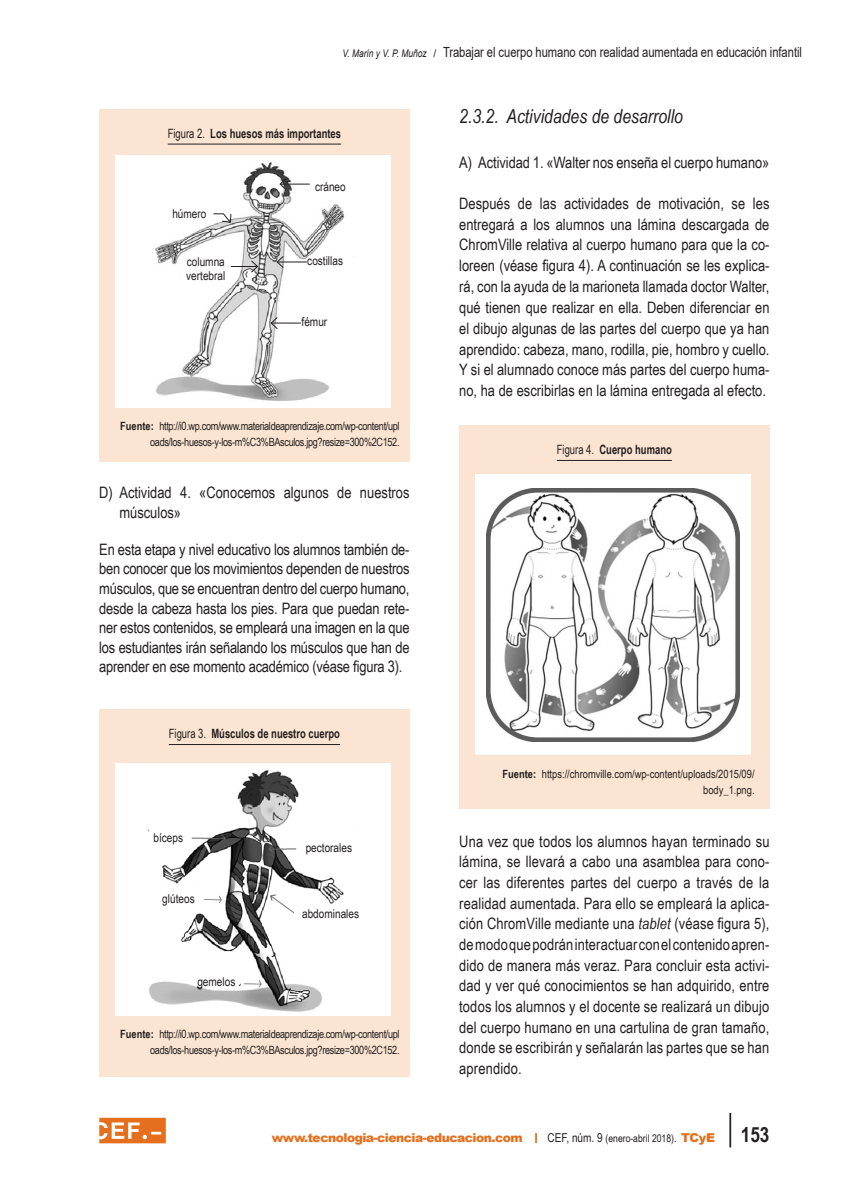
<style>
.page{position:relative;width:844px;height:1191px;background:#fff}
.page>*{position:absolute;margin:0;border:0;box-sizing:border-box;transform-origin:0 0}
.epigrafe_1_1_1{font:italic 19.25px "Arial Narrow";color:#231f20}
.texto_general{font:15.75px/20.7px "Arial Narrow";color:#231f20;text-align:justify}
.epigrafe_1_1_1-2{font:15.75px/20.1px "Arial Narrow";color:#231f20}
.t1{font:14px "Arial";letter-spacing:-.005em;color:#231f20;scale:.8 1}
.Tablas_título{font:700 12.78px "Arial Narrow";color:#231f20;scale:.9 1}
.Tablas_y_gráficos{font:12.25px "Arial Narrow";color:#231f20}
.t2{font:900 12.25px "Arial";letter-spacing:-.04em;color:#e4701e}
.fuente{font:11.38px/15.8px "Arial Narrow";letter-spacing:-.03em;color:#231f20;text-align:right}
.fuente-2{font:11.38px/15.8px "Arial Narrow";color:#231f20;text-align:right}
.t3{font:10.5px "Arial Narrow";color:#231f20}
.s1{font-style:italic;font-size:10.5px}
.s2{font-size:10.5px}
.s3{font-weight:400}
.s4{font-weight:700}
.s5{font-style:italic}
.s6{font-size:12.25px}
.s7{font-family:"Arial";font-weight:900;font-size:12.25px;color:#e4701e}
.s8{font-weight:700;font-size:21px}
</style>
<div class="page">
<hr style="left:729px;top:1113px;width:2px;height:34px;background:#231f20">
<svg style="left:99px;top:1117px;width:67px;height:26px"></svg>
<div style="left:459px;top:425px;width:310px;height:384px;background:#fbe5d2"></div>
<hr style="left:556px;top:460px;width:115px;height:1px;background:#231f20">
<div style="left:475px;top:474px;width:275px;height:280px;background:#fff"></div>
<img style="left:486px;top:488px;width:253px;height:253px">
<div style="left:99px;top:109px;width:310px;height:352px;background:#fbe5d2"></div>
<hr style="left:168px;top:144px;width:173px;height:1px;background:#231f20">
<div style="left:115px;top:156px;width:276px;height:252px;background:#fff"></div>
<img style="left:155px;top:162px;width:190px;height:239px">
<div style="left:166px;top:204px;width:46px;height:18px;background:#fff"></div>
<div style="left:301px;top:312px;width:38px;height:19px;background:#fff"></div>
<div style="left:180px;top:253px;width:52px;height:31px;background:#fff;border-radius:5px"></div>
<div style="left:307px;top:254px;width:46px;height:16px;background:#fff;border-radius:5px"></div>
<div style="left:311px;top:178px;width:40px;height:16px;background:#fff;border-radius:5px"></div>
<div style="left:99px;top:709px;width:310px;height:367px;background:#fbe5d2"></div>
<hr style="left:169px;top:744px;width:171px;height:1px;background:#231f20">
<div style="left:115px;top:763px;width:276px;height:252px;background:#fff"></div>
<img style="left:148px;top:770px;width:196px;height:242px">
<div style="left:294px;top:903px;width:75px;height:21px;background:#fff;border-radius:10px"></div>
<div style="left:155px;top:888px;width:49px;height:20px;background:#fff;border-radius:10px"></div>
<div style="left:297px;top:837px;width:64px;height:20px;background:#fff;border-radius:10px"></div>
<div style="left:146px;top:827px;width:46px;height:20px;background:#fff;border-radius:10px"></div>
<div style="left:193px;top:970px;width:49px;height:17px;background:#fff;border-radius:8px"></div>
<svg style="left:212px;top:213px;width:20px;height:10px"></svg>
<hr style="left:280px;top:184px;width:30px;height:1px;background:#231f20">
<svg style="left:279px;top:177px;width:8px;height:14px"></svg>
<hr style="left:277px;top:261px;width:30px;height:1px;background:#231f20">
<svg style="left:276px;top:255px;width:8px;height:14px"></svg>
<hr style="left:271px;top:323px;width:30px;height:1px;background:#231f20">
<svg style="left:270px;top:316px;width:8px;height:14px"></svg>
<svg style="left:231px;top:260px;width:28px;height:13px"></svg>
<p class="t1" style="left:342px;top:43px;width:575px"><span class="s1">V. Marín y V. P. Muñoz</span> <span class="s2">/</span> Trabajar el cuerpo humano con realidad aumentada en educación infantil</p>
<p class="Tablas_título" style="left:168px;top:124px;width:194px"><span class="s3">Figura 2.</span> Los huesos más importantes</p>
<p class="Tablas_y_gráficos" style="left:172px;top:204px;width:36px">húmero</p>
<p class="Tablas_y_gráficos" style="left:187px;top:252px;width:39px">columna</p>
<p class="Tablas_y_gráficos" style="left:186px;top:266px;width:41px">vertebral</p>
<p class="Tablas_y_gráficos" style="left:315px;top:177px;width:32px">cráneo</p>
<p class="Tablas_y_gráficos" style="left:307px;top:252px;width:37px">costillas</p>
<p class="Tablas_y_gráficos" style="left:301px;top:313px;width:27px">fémur</p>
<p class="fuente" style="left:120px;top:418px;width:281px"><span class="s4">Fuente:</span> http://i0.wp.com/www.materialdeaprendizaje.com/wp-content/upl oads/los-huesos-y-los-m%C3%BAsculos.jpg?resize=300%2C152.</p>
<p class="epigrafe_1_1_1-2" style="left:119px;top:481px;width:291px;text-indent:-20px">D) Actividad 4. «Conocemos algunos de nuestros músculos»</p>
<p class="texto_general" style="left:99px;top:539px;width:312px;line-height:19.6px">En esta etapa y nivel educativo los alumnos también de&shy;ben conocer que los movimientos dependen de nuestros músculos, que se encuentran dentro del cuerpo humano, desde la cabeza hasta los pies. Para que puedan rete&shy;ner estos contenidos, se empleará una imagen en la que los estudiantes irán señalando los músculos que han de aprender en ese momento académico (véase figura 3).</p>
<p class="Tablas_título" style="left:169px;top:724px;width:192px"><span class="s3">Figura 3.</span> Músculos de nuestro cuerpo</p>
<p class="Tablas_y_gráficos" style="left:153px;top:828px;width:31px">bíceps</p>
<p class="Tablas_y_gráficos" style="left:162px;top:889px;width:34px">glúteos</p>
<p class="Tablas_y_gráficos" style="left:197px;top:972px;width:39px">gemelos</p>
<p class="Tablas_y_gráficos" style="left:305px;top:838px;width:48px">pectorales</p>
<p class="Tablas_y_gráficos" style="left:302px;top:905px;width:58px">abdominales</p>
<p class="fuente" style="left:120px;top:1025px;width:281px"><span class="s4">Fuente:</span> http://i0.wp.com/www.materialdeaprendizaje.com/wp-content/upl oads/los-huesos-y-los-m%C3%BAsculos.jpg?resize=300%2C152.</p>
<p class="epigrafe_1_1_1" style="left:459px;top:103px;width:225px">2.3.2. Actividades de desarrollo</p>
<p class="epigrafe_1_1_1-2" style="left:459px;top:152px;width:312px">A) Actividad 1. «Walter nos enseña el cuerpo humano»</p>
<p class="texto_general" style="left:459px;top:192px;width:312px">Después de las actividades de motivación, se les entregará a los alumnos una lámina descargada de ChromVille relativa al cuerpo humano para que la co&shy;loreen (véase figura 4). A continuación se les explica&shy;rá, con la ayuda de la marioneta llamada doctor Walter, qué tienen que realizar en ella. Deben diferenciar en el dibujo algunas de las partes del cuerpo que ya han aprendido: cabeza, mano, rodilla, pie, hombro y cuello.<br>Y si el alumnado conoce más partes del cuerpo huma&shy;no, ha de escribirlas en la lámina entregada al efecto.</p>
<p class="Tablas_título" style="left:556px;top:440px;width:129px"><span class="s3">Figura 4.</span> Cuerpo humano</p>
<p class="fuente-2" style="left:502px;top:765px;width:253px"><span class="s4">Fuente:</span> https://chromville.com/wp-content/uploads/2015/09/ body_1.png.</p>
<p class="texto_general" style="left:459px;top:830px;width:312px">Una vez que todos los alumnos hayan terminado su lámina, se llevará a cabo una asamblea para cono&shy;cer las diferentes partes del cuerpo a través de la realidad aumentada. Para ello se empleará la aplica&shy;ción ChromVille mediante una <span class="s5">tablet</span> (véase figura 5), de modo que podrán interactuar con el contenido apren&shy;dido de manera más veraz. Para concluir esta activi&shy;dad y ver qué conocimientos se han adquirido, entre todos los alumnos y el docente se realizará un dibujo del cuerpo humano en una cartulina de gran tamaño, donde se escribirán y señalarán las partes que se han aprendido.</p>
<p class="t2" style="left:272px;top:1129px;width:252px">www.tecnologia-ciencia-educacion.com</p>
<p class="t3" style="left:547px;top:1130px;width:223px"><span class="s6">CEF, núm. 9</span> (enero-abril 2018). <span class="s7">TCyE</span> <span class="s8">153</span></p>
</div>
